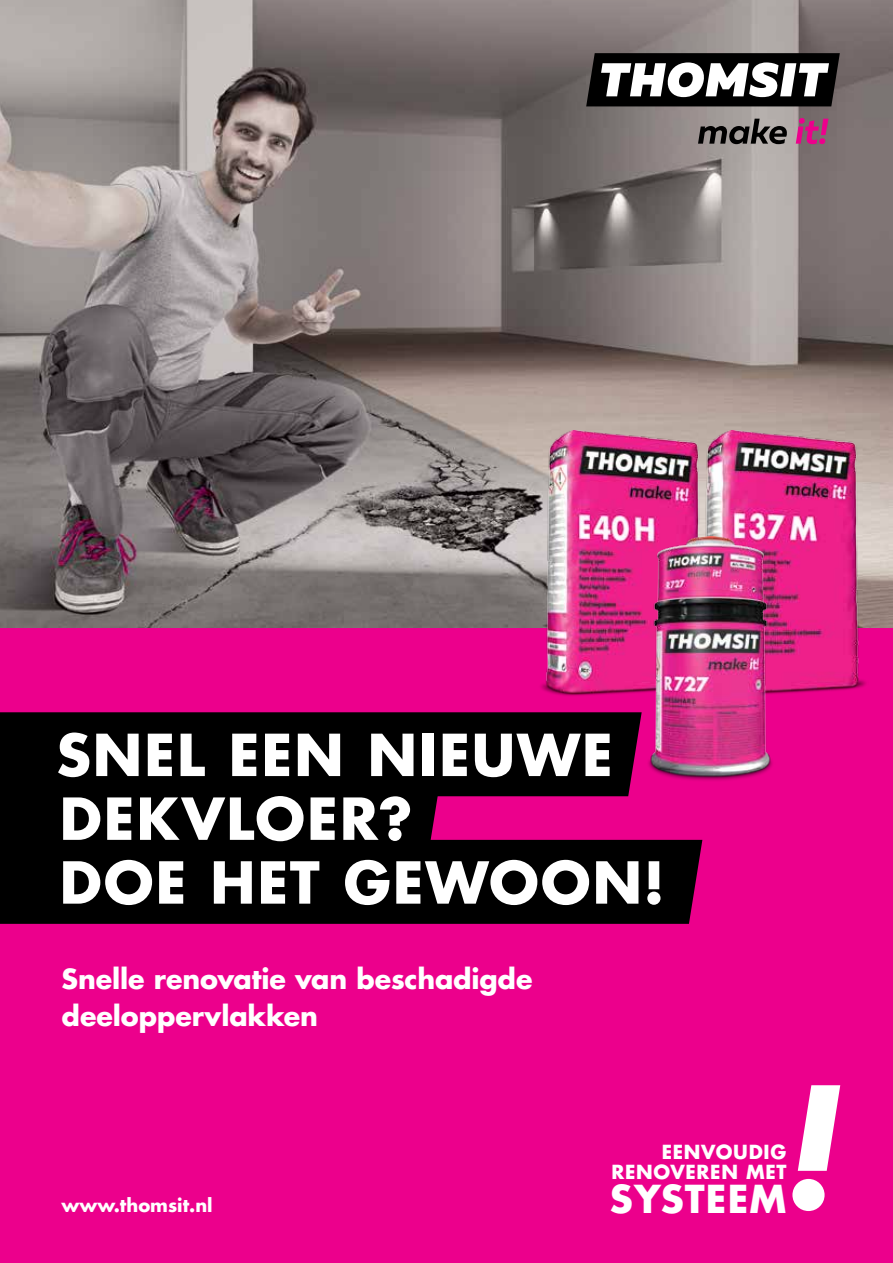
<style>
.page{position:relative;width:893px;height:1263px;background:#ec008c}
.page>*{position:absolute;margin:0;border:0;box-sizing:border-box;transform-origin:0 0}
.t1{font:700 56.25px "Futura Std";letter-spacing:.035em;color:#fff}
.t2{font:700 37.5px "Futura Std";color:#fff}
.t3{font:700 27px/37.2px "Futura Std";letter-spacing:-.005em;color:#fff}
.t4{font:700 18.9px "Futura Std";color:#fff}
.t5{font:700 18px "Futura Std";color:#fff}
</style>
<div class="page">
<img style="left:0;top:0;width:893px;height:627px">
<img style="left:710px;top:430px;width:158px;height:264px">
<img style="left:538px;top:430px;width:172px;height:266px">
<img style="left:645px;top:537px;width:131px;height:244px">
<div style="left:0;top:712px;width:642px;height:84px;background:#000"></div>
<div style="left:0;top:840px;width:702px;height:84px;background:#000"></div>
<div style="left:0;top:776px;width:441px;height:84px;background:#000"></div>
<svg style="left:586px;top:53px;width:254px;height:53px;background:#5d5d5d"></svg>
<svg style="left:698px;top:119px;width:90px;height:25px;background:#625e5d"></svg>
<svg style="left:796px;top:118px;width:32px;height:26px"></svg>
<div style="left:792px;top:1179px;width:33px;height:32px;background:#fff;border-radius:50%"></div>
<svg style="left:798px;top:1085px;width:42px;height:86px"></svg>
<h1 class="t1" style="left:56px;top:717px;width:558px">SNEL EEN NIEUWE</h1>
<h1 class="t1" style="left:60px;top:781px;width:355px">DEKVLOER?</h1>
<h1 class="t1" style="left:60px;top:845px;width:607px">DOE HET GEWOON!</h1>
<p class="t3" style="left:62px;top:960px;width:472px">Snelle renovatie van beschadigde deeloppervlakken</p>
<p class="t5" style="left:62px;top:1193px;width:153px">www.thomsit.nl</p>
<p class="t4" style="left:662px;top:1139px;width:26px">Eenvoudi</p>
<p class="t4" style="left:770px;top:1139px;width:17px">G</p>
<p class="t4" style="left:611px;top:1159px;width:15px">renoveren</p>
<p class="t4" style="left:746px;top:1159px;width:42px">meT</p>
<h2 class="t2" style="left:610px;top:1174px;width:73px">systee</h2>
<h2 class="t2" style="left:750px;top:1174px;width:38px">m</h2>
</div>
